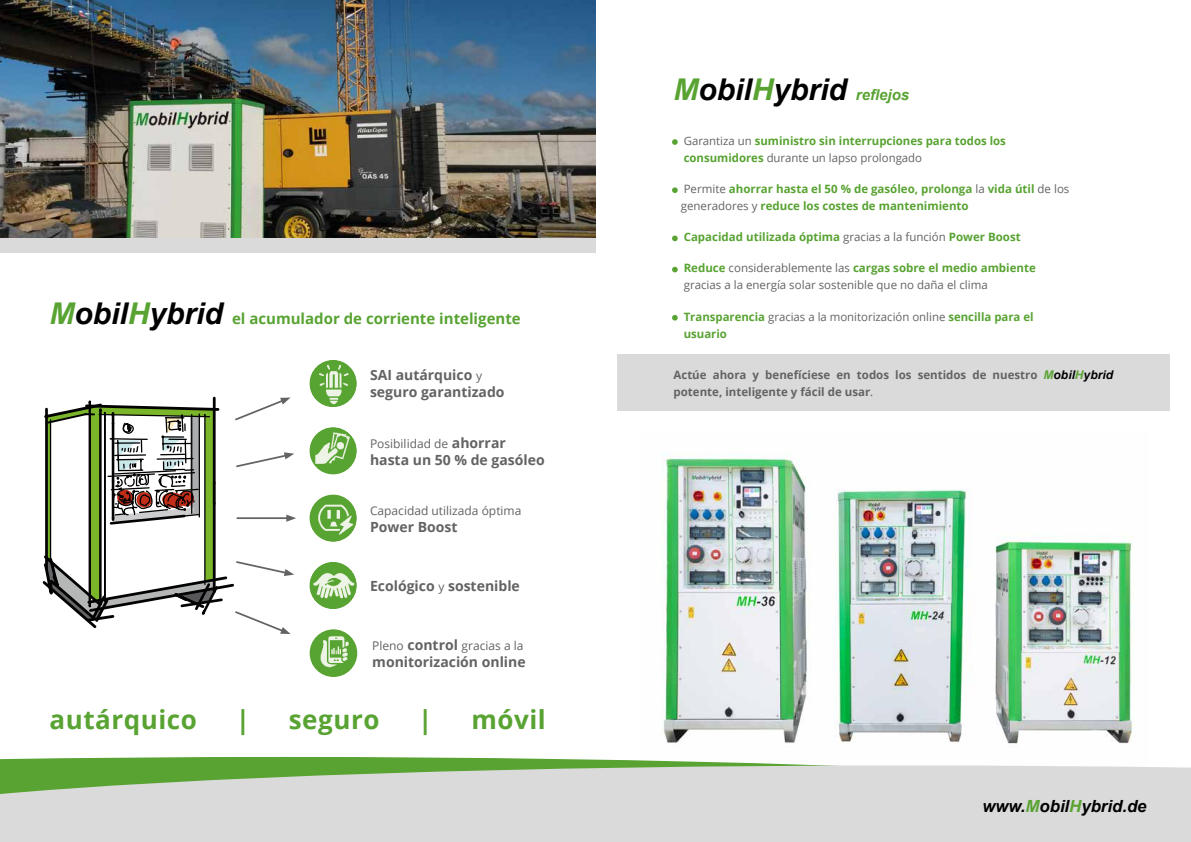
<style>
.page{position:relative;width:1191px;height:842px;background:#fff}
.page>*{position:absolute;margin:0;border:0;box-sizing:border-box;transform-origin:0 0}
.t1{font:italic 700 30px "Arial";color:#000}
.t2{font:700 26px "Open Sans";letter-spacing:.02em;color:#58a332}
.t3{font:italic 700 16.7px "Arial";color:#000}
.t4{font:700 15px "Open Sans";color:#58a332}
.t5{font:700 14px/16.8px "Open Sans";color:#646363}
.t6{font:12px "Open Sans";color:#646363}
.t7{font:700 11.5px/17px "Open Sans";color:#58a332}
.t8{font:11.5px/17px "Open Sans";color:#646363}
.t9{font:700 11.5px/17px "Open Sans";color:#646363}
.s1{font-family:"Arial";font-style:italic;font-size:30px}
.s2{font-family:"Arial";font-style:italic;font-size:30px;color:#000}
.s3{color:#58a332}
.s4{font-size:15px;color:#58a332}
.s5{font-weight:400;color:#646363}
.s6{font-weight:700;color:#58a332}
.s7{font-weight:400;font-size:12px}
.s8{font-family:"Arial";font-style:italic;font-size:12px;color:#58a332}
.s9{font-family:"Arial";font-style:italic;font-size:12px;color:#000}
.s10{font-weight:400}
.s11{font-weight:700;font-size:14px}
</style>
<div class="page">
<div style="left:617px;top:354px;width:552px;height:57px;background:#dadada"></div>
<img style="left:663px;top:454px;width:471px;height:290px">
<svg style="left:176px;top:757px;width:634px;height:8px;fill:#58a332"></svg>
<div style="left:176px;top:765px;width:1015px;height:77px;background:#dadada"></div>
<img style="left:0;top:0;width:595px;height:238px">
<img style="left:310px;top:428px;width:46px;height:46px;border-radius:23px">
<div style="left:310px;top:427px;width:46px;height:47px;border:1px solid #58a332;border-radius:50%"></div>
<img style="left:310px;top:562px;width:46px;height:46px;border-radius:23px">
<div style="left:310px;top:562px;width:46px;height:47px;border:1px solid #58a332;border-radius:50%"></div>
<div style="left:0;top:238px;width:595px;height:14px;background:#dadada"></div>
<img style="left:310px;top:630px;width:46px;height:46px;border-radius:23px">
<div style="left:310px;top:629px;width:47px;height:48px;border:2px solid #58a332;border-radius:50%"></div>
<img style="left:310px;top:360px;width:46px;height:46px;border-radius:23px">
<div style="left:310px;top:360px;width:46px;height:47px;border:1px solid #58a332;border-radius:50%"></div>
<svg style="left:672px;top:139px;width:5px;height:6px"></svg>
<svg style="left:672px;top:187px;width:5px;height:6px"></svg>
<svg style="left:672px;top:236px;width:5px;height:5px"></svg>
<svg style="left:672px;top:267px;width:5px;height:5px"></svg>
<svg style="left:672px;top:315px;width:5px;height:6px"></svg>
<img style="left:310px;top:495px;width:46px;height:46px;border-radius:23px">
<div style="left:310px;top:495px;width:46px;height:47px;border:1px solid #58a332;border-radius:50%"></div>
<svg style="left:0;top:757px;width:176px;height:85px;background:#adc7a0"></svg>
<svg style="left:42px;top:396px;width:254px;height:238px"></svg>
<h3 class="t4" style="left:50px;top:308px;width:473px"><span class="s1">M</span><span class="s2">obil</span><span class="s1">H</span><span class="s2">ybrid</span> el acumulador de corriente inteligente</h3>
<h1 class="t1" style="left:673px;top:69px;width:237px"><span class="s3">M</span>obil<span class="s3">H</span>ybrid <span class="s4">reflejos</span></h1>
<p class="t7" style="left:683px;top:132px;width:324px"><span class="s5">Garantiza un</span> suministro sin interrupciones para todos los consumidores <span class="s5">durante un lapso prolongado</span></p>
<p class="t7" style="left:680px;top:180px;width:390px"><span class="s5">Permite</span> ahorrar hasta el 50 % de gasóleo, prolonga <span class="s5">la</span> vida útil <span class="s5">de los generadores y</span> reduce los costes de mantenimiento</p>
<p class="t7" style="left:683px;top:228px;width:338px">Capacidad utilizada óptima <span class="s5">gracias a la función</span> Power Boost</p>
<p class="t8" style="left:683px;top:259px;width:354px"><span class="s6">Reduce</span> considerablemente las <span class="s6">cargas sobre el medio ambiente </span>gracias a la energía solar sostenible que no daña el clima</p>
<p class="t7" style="left:683px;top:308px;width:351px">Transparencia <span class="s5">gracias a la monitorización online</span> sencilla para el usuario</p>
<p class="t5" style="left:370px;top:367px;width:136px">SAI autárquico <span class="s7">y </span>seguro garantizado</p>
<p class="t9" style="left:673px;top:366px;width:441px">Actúe ahora y benefíciese en todos los sentidos de nuestro <span class="s8">M</span><span class="s9">obil</span><span class="s8">H</span><span class="s9">ybrid </span>potente, inteligente y fácil de usar<span class="s10">.</span></p>
<p class="t6" style="left:370px;top:435px;width:137px">Posibilidad de <span class="s11">ahorrar</span></p>
<p class="t5" style="left:370px;top:451px;width:176px">hasta un 50 % de gasóleo</p>
<p class="t6" style="left:370px;top:502px;width:153px">Capacidad utilizada óptima</p>
<p class="t5" style="left:370px;top:518px;width:89px">Power Boost</p>
<p class="t5" style="left:370px;top:577px;width:151px">Ecológico <span class="s7">y</span> sostenible</p>
<p class="t6" style="left:372px;top:637px;width:153px">Pleno <span class="s11">control</span> gracias a la</p>
<p class="t5" style="left:372px;top:653px;width:155px">monitorización online</p>
<h2 class="t2" style="left:50px;top:701px;width:149px">autárquico</h2>
<h2 class="t2" style="left:236px;top:701px;width:16px">|</h2>
<h2 class="t2" style="left:289px;top:701px;width:92px">seguro</h2>
<h2 class="t2" style="left:418px;top:701px;width:16px">|</h2>
<h2 class="t2" style="left:471px;top:701px;width:76px">móvil</h2>
<h3 class="t3" style="left:982px;top:795px;width:166px">www.<span class="s3">M</span>obil<span class="s3">H</span>ybrid.de</h3>
</div>
